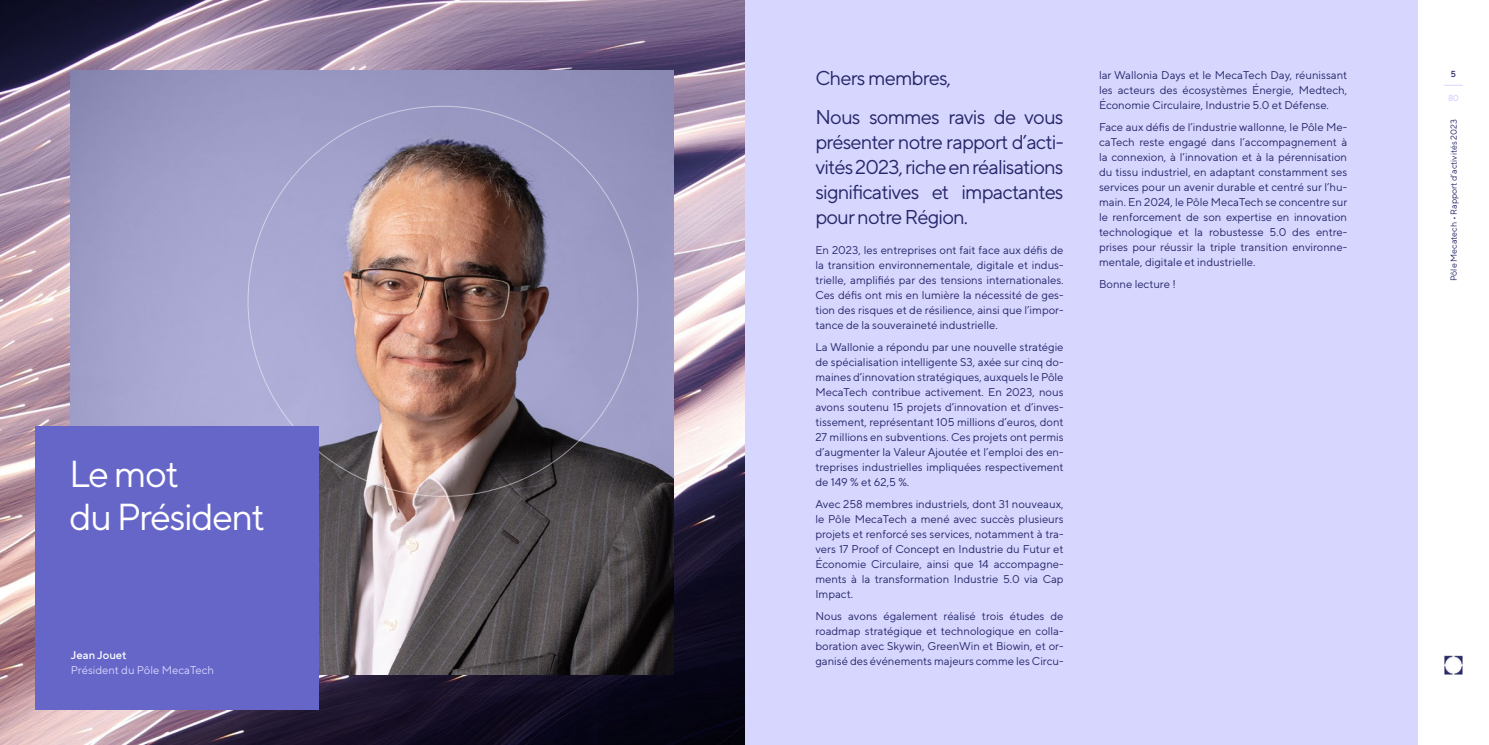
<style>
.page{position:relative;width:1489px;height:745px;background:#fff}
.page>*{position:absolute;margin:0;border:0;box-sizing:border-box;transform-origin:0 0}
.t1{font:37.5px/42.5px "TT Norms Pro";letter-spacing:-.04em;color:#fff}
.t2{font:20px/25px "TT Norms Pro";letter-spacing:-.04em;color:#262669}
.t3{font:11.25px/15px "TT Norms Pro";color:#262669;text-align:justify}
.t4{font:11.25px "TT Norms Pro";color:#d6d6ff}
.t5{font:500 11.25px "TT Norms Pro";color:#fff}
.t6{font:8.75px "TT Norms Pro";color:#262669}
.t7{font:500 8.75px "TT Norms Pro";color:#d6d6ff}
.t8{font:500 8.75px "TT Norms Pro";color:#262669}
</style>
<div class="page">
<svg style="left:1444px;top:85px;width:18px;height:1px"></svg>
<img style="left:1444px;top:655px;width:19px;height:20px">
<div style="left:744px;top:0;width:673px;height:744px;background:#d6d6ff"></div>
<img style="left:0;top:0;width:744px;height:744px">
<img style="left:71px;top:71px;width:602px;height:602px">
<div style="left:35px;top:425px;width:284px;height:284px;background:#6666c9"></div>
<h1 class="t1" style="left:69px;top:451px;width:197px">Le mot<br>du Président</h1>
<p class="t5" style="left:71px;top:647px;width:57px">Jean Jouet</p>
<p class="t4" style="left:71px;top:662px;width:145px">Président du Pôle MecaTech</p>
<h2 class="t2" style="left:815px;top:58px;width:250px;line-height:39.1px">Chers membres,<br>Nous sommes ravis de vous</h2>
<h2 class="t2" style="left:815px;top:129px;width:250px;text-align:justify">présenter notre rapport d’acti&shy;vités 2023, riche en réalisations significatives et impactantes pour notre Région.</h2>
<p class="t3" style="left:815px;top:241px;width:250px">En 2023, les entreprises ont fait face aux défis de la transition environnementale, digitale et indus&shy;trielle, amplifiés par des tensions internationales.<br>Ces défis ont mis en lumière la nécessité de ges&shy;tion des risques et de résilience, ainsi que l’impor&shy;tance de la souveraineté industrielle.</p>
<p class="t3" style="left:815px;top:338px;width:250px">La Wallonie a répondu par une nouvelle stratégie de spécialisation intelligente S3, axée sur cinq do&shy;maines d’innovation stratégiques, auxquels le Pôle MecaTech contribue activement. En 2023, nous avons soutenu 15 projets d’innovation et d’inves&shy;tissement, représentant 105 millions d’euros, dont 27 millions en subventions. Ces projets ont permis d’augmenter la Valeur Ajoutée et l’emploi des en&shy;treprises industrielles impliquées respectivement de 149 % et 62,5 %.</p>
<p class="t3" style="left:815px;top:495px;width:250px">Avec 258 membres industriels, dont 31 nouveaux, le Pôle MecaTech a mené avec succès plusieurs projets et renforcé ses services, notamment à tra&shy;vers 17 Proof of Concept en Industrie du Futur et Économie Circulaire, ainsi que 14 accompagne&shy;ments à la transformation Industrie 5.0 via Cap Impact.</p>
<p class="t3" style="left:815px;top:608px;width:250px">Nous avons également réalisé trois études de roadmap stratégique et technologique en colla&shy;boration avec Skywin, GreenWin et Biowin, et or&shy;ganisé des événements majeurs comme les Circu-</p>
<p class="t3" style="left:1098px;top:67px;width:250px">lar Wallonia Days et le MecaTech Day, réunissant les acteurs des écosystèmes Énergie, Medtech, Économie Circulaire, Industrie 5.0 et Défense.</p>
<p class="t3" style="left:1098px;top:119px;width:250px">Face aux défis de l’industrie wallonne, le Pôle Me&shy;caTech reste engagé dans l’accompagnement à la connexion, à l’innovation et à la pérennisation du tissu industriel, en adaptant constamment ses services pour un avenir durable et centré sur l’hu&shy;main. En 2024, le Pôle MecaTech se concentre sur le renforcement de son expertise en innovation technologique et la robustesse 5.0 des entre&shy;prises pour réussir la triple transition environne&shy;mentale, digitale et industrielle.</p>
<p class="t3" style="left:1098px;top:276px;width:78px">Bonne lecture !</p>
<p class="t8" style="left:1450px;top:68px;width:7px">5</p>
<p class="t7" style="left:1447px;top:93px;width:12px">80</p>
<p class="t6" style="left:1447px;top:281px;width:163px;rotate:-90deg">Pôle Mecatech • Rapport d’activités 2023</p>
</div>
